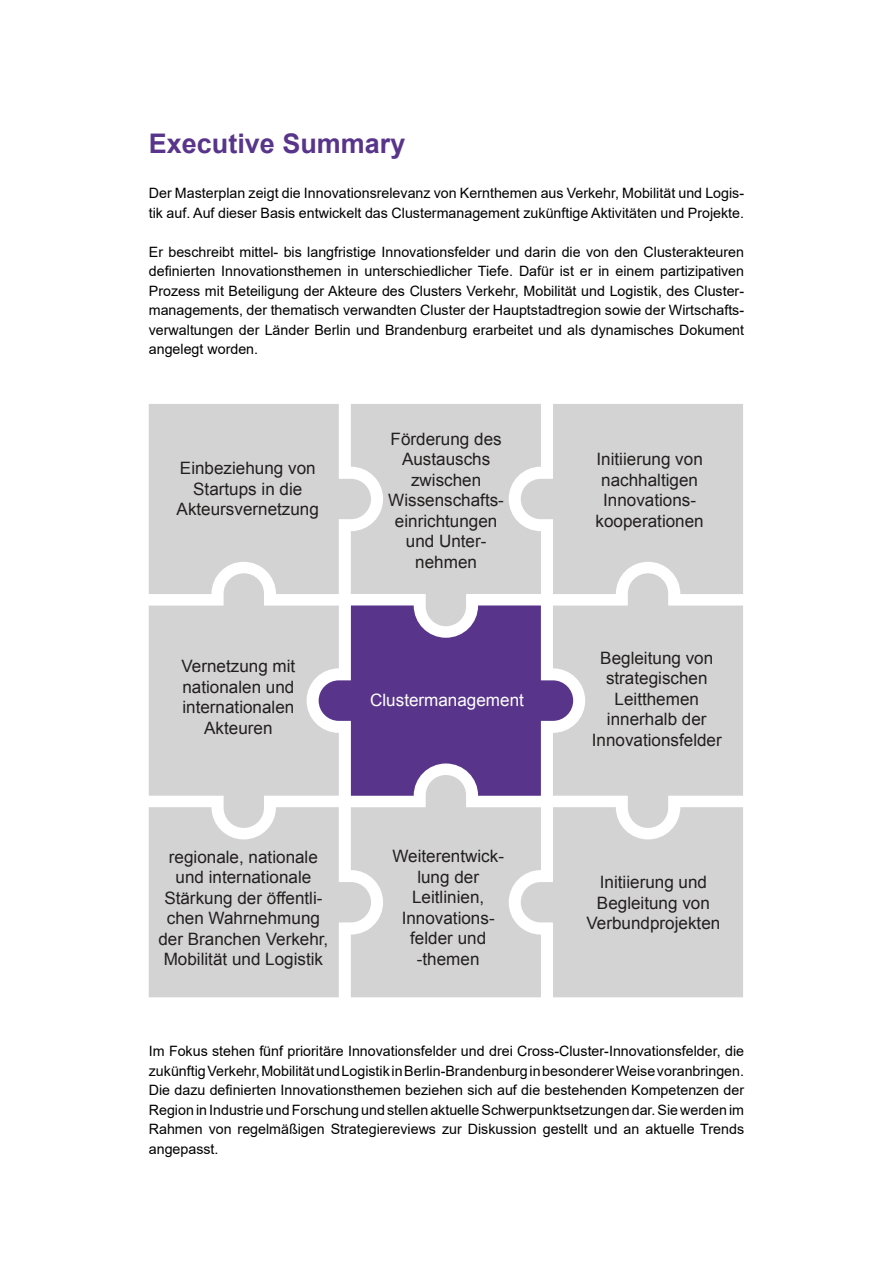
<style>
.page{position:relative;width:893px;height:1263px;background:#fff}
.page>*{position:absolute;margin:0;border:0;box-sizing:border-box;transform-origin:0 0}
.Headline_1__Ebene{font:700 27px "Arial";color:#58358b}
.t1{font:17.1px/20.5px "Arial";color:#221f1f;text-align:center}
.t2{font:17.1px "Arial";color:#fff}
.Fließtext{font:14.25px/19.5px "Arial";color:#000;text-align:justify}
</style>
<div class="page">
<svg style="left:149px;top:404px;width:594px;height:201px;background:#d7d6d6"></svg>
<svg style="left:149px;top:796px;width:594px;height:201px;background:#d7d6d6"></svg>
<svg style="left:553px;top:573px;width:190px;height:255px;background:#d8d7d7"></svg>
<svg style="left:149px;top:573px;width:190px;height:255px;background:#d8d7d7"></svg>
<svg style="left:319px;top:605px;width:254px;height:191px;background:#8066a4"></svg>
<p class="Headline_1__Ebene" style="left:149px;top:124px;width:258px">Executive Summary</p>
<p class="Fließtext" style="left:149px;top:183px;width:597px">Der Masterplan zeigt die Innovationsrelevanz von Kernthemen aus Verkehr, Mobilität und Logis&shy;tik auf. Auf dieser Basis entwickelt das Clustermanagement zukünftige Aktivitäten und Projekte.</p>
<p class="Fließtext" style="left:149px;top:242px;width:597px">Er beschreibt mittel- bis langfristige Innovationsfelder und darin die von den Clusterakteuren definierten Innovationsthemen in unterschiedlicher Tiefe. Dafür ist er in einem partizipativen Prozess mit Beteiligung der Akteure des Clusters Verkehr, Mobilität und Logistik, des Cluster&shy;managements, der thematisch verwandten Cluster der Hauptstadtregion sowie der Wirtschafts&shy;verwaltungen der Länder Berlin und Brandenburg erarbeitet und als dynamisches Dokument angelegt worden.</p>
<p class="t1" style="left:177px;top:458px;width:144px">Einbeziehung von<br>Startups in die<br>Akteursvernetzung</p>
<p class="t1" style="left:181px;top:656px;width:115px">Vernetzung mit nationalen und internationalen<br>Akteuren</p>
<p class="t1" style="left:388px;top:429px;width:117px">Förderung des<br>Austauschs zwischen<br>Wissenschafts&shy;einrichtungen und Unter&shy;nehmen</p>
<p class="t2" style="left:370px;top:688px;width:155px">Clustermanagement</p>
<p class="t1" style="left:158px;top:847px;width:171px">regionale, nationale und internationale<br>Stärkung der öffentli&shy;chen Wahrnehmung der Branchen Verkehr,<br>Mobilität und Logistik</p>
<p class="t1" style="left:392px;top:846px;width:113px">Weiterentwick&shy;lung der<br>Leitlinien,<br>Innovations&shy;felder und -themen</p>
<p class="t1" style="left:596px;top:449px;width:110px">Initiierung von nachhaltigen<br>Innovations&shy;kooperationen</p>
<p class="t1" style="left:592px;top:647px;width:132px">Begleitung von strategischen<br>Leitthemen innerhalb der<br>Innovationsfelder</p>
<p class="t1" style="left:586px;top:872px;width:135px">Initiierung und<br>Begleitung von<br>Verbundprojekten</p>
<p class="Fließtext" style="left:149px;top:1041px;width:597px">Im Fokus stehen fünf prioritäre Innovationsfelder und drei Cross-Cluster-Innovationsfelder, die zukünftig Verkehr, Mobilität und Logistik in Berlin-Brandenburg in besonderer Weise voranbringen.<br>Die dazu definierten Innovationsthemen beziehen sich auf die bestehenden Kompetenzen der Region in Industrie und Forschung und stellen aktuelle Schwerpunktsetzungen dar. Sie werden im Rahmen von regelmäßigen Strategiereviews zur Diskussion gestellt und an aktuelle Trends angepasst.</p>
</div>
